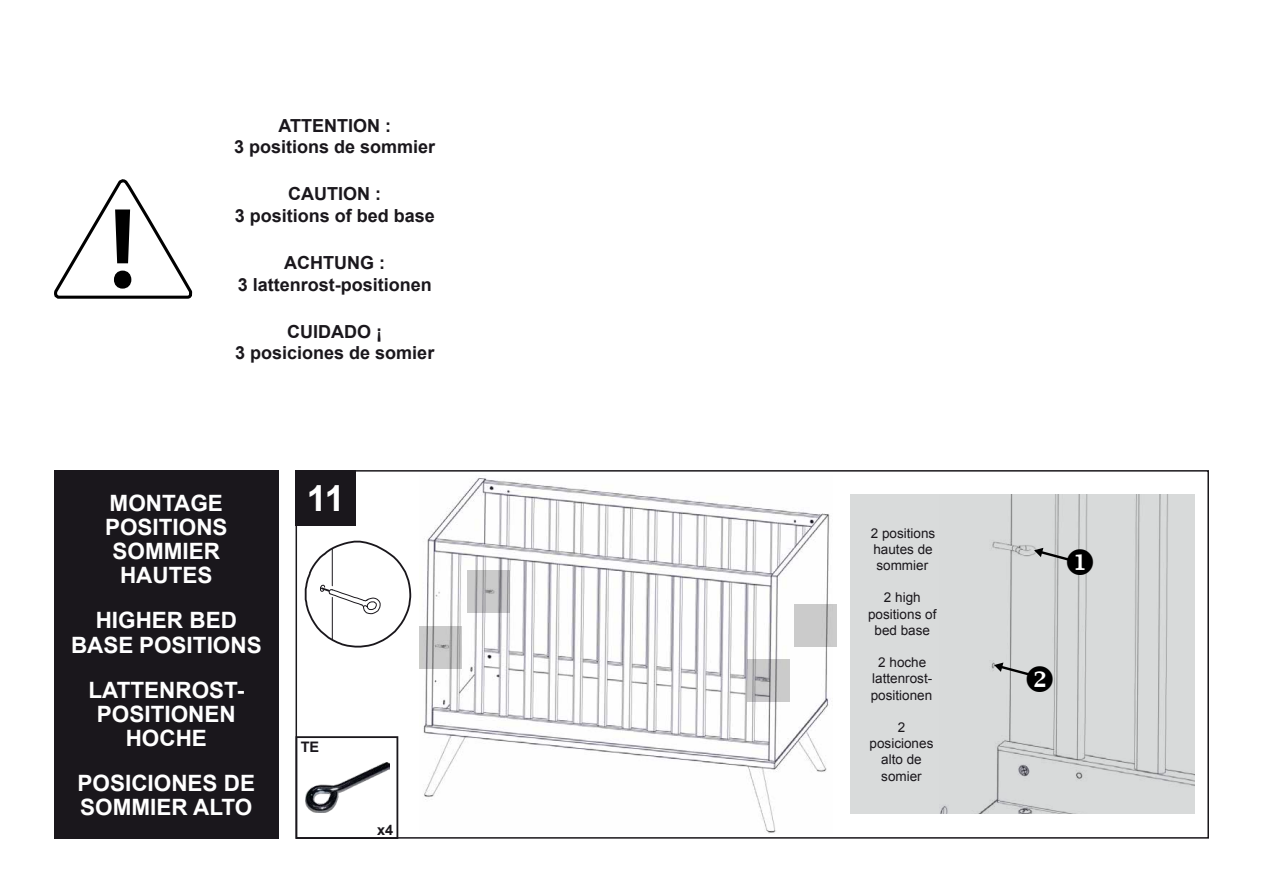
<style>
.page{position:relative;width:1263px;height:893px;background:#fff}
.page>*{position:absolute;margin:0;border:0;box-sizing:border-box;transform-origin:0 0}
.t1{font:600 115.5px "Myriad Pro";color:#000}
.t2{font:700 36px "Arial";color:#fff}
.t3{font:700 22.5px/24px "Arial";color:#fff;text-align:center}
.t4{font:700 18px/21.6px "Arial";color:#1a171c;text-align:center}
.t5{font:700 14.55px "Arial";color:#1a171c}
.t6{font:13.5px/16.2px "Arial";color:#1a171c;text-align:center}
</style>
<div class="page">
<div style="left:794px;top:604px;width:42px;height:42px;background:#ccc"></div>
<img style="left:419px;top:478px;width:414px;height:356px">
<div style="left:54px;top:471px;width:225px;height:368px;background:#1a171c"></div>
<div style="left:296px;top:470px;width:60px;height:56px;background:#1a171c"></div>
<div style="left:296px;top:736px;width:102px;height:103px;border:2px solid #1a171c"></div>
<svg style="left:304px;top:540px;width:108px;height:108px"></svg>
<img style="left:305px;top:762px;width:84px;height:50px">
<div style="left:850px;top:494px;width:344px;height:320px;background:#d9dbdb"></div>
<img style="left:940px;top:495px;width:254px;height:319px">
<svg style="left:54px;top:179px;width:139px;height:120px"></svg>
<svg style="left:1033px;top:545px;width:60px;height:30px"></svg>
<svg style="left:993px;top:660px;width:60px;height:32px"></svg>
<h1 class="t1" style="left:108px;top:175px;width:30px">!</h1>
<p class="t4" style="left:234px;top:115px;width:203px">ATTENTION :<br>3 positions de sommier</p>
<p class="t4" style="left:235px;top:184px;width:202px">CAUTION :<br>3 positions of bed base</p>
<p class="t4" style="left:238px;top:252px;width:196px">ACHTUNG :<br>3 lattenrost-positionen</p>
<p class="t4" style="left:235px;top:321px;width:201px">CUIDADO ¡<br>3 posiciones de somier</p>
<p class="t3" style="left:105px;top:492px;width:124px">MONTAGE<br>POSITIONS<br>SOMMIER<br>HAUTES</p>
<p class="t3" style="left:71px;top:609px;width:192px">HIGHER BED<br>BASE POSITIONS</p>
<p class="t3" style="left:88px;top:678px;width:157px">LATTENROST-<br>POSITIONEN<br>HOCHE</p>
<p class="t3" style="left:78px;top:772px;width:179px;text-align:left">POSICIONES DE<br>SOMMIER ALTO</p>
<h2 class="t2" style="left:307px;top:474px;width:40px">11</h2>
<p class="t5" style="left:301px;top:737px;width:20px">TE</p>
<p class="t5" style="left:377px;top:820px;width:18px">x4</p>
<p class="t6" style="left:871px;top:525px;width:66px;text-align:left">2 positions hautes de sommier</p>
<p class="t6" style="left:868px;top:590px;width:70px">2 high positions of bed base</p>
<p class="t6" style="left:871px;top:654px;width:63px">2 hoche lattenrost&shy;positionen</p>
<p class="t6" style="left:870px;top:719px;width:65px">2 posiciones alto de somier</p>
</div>
